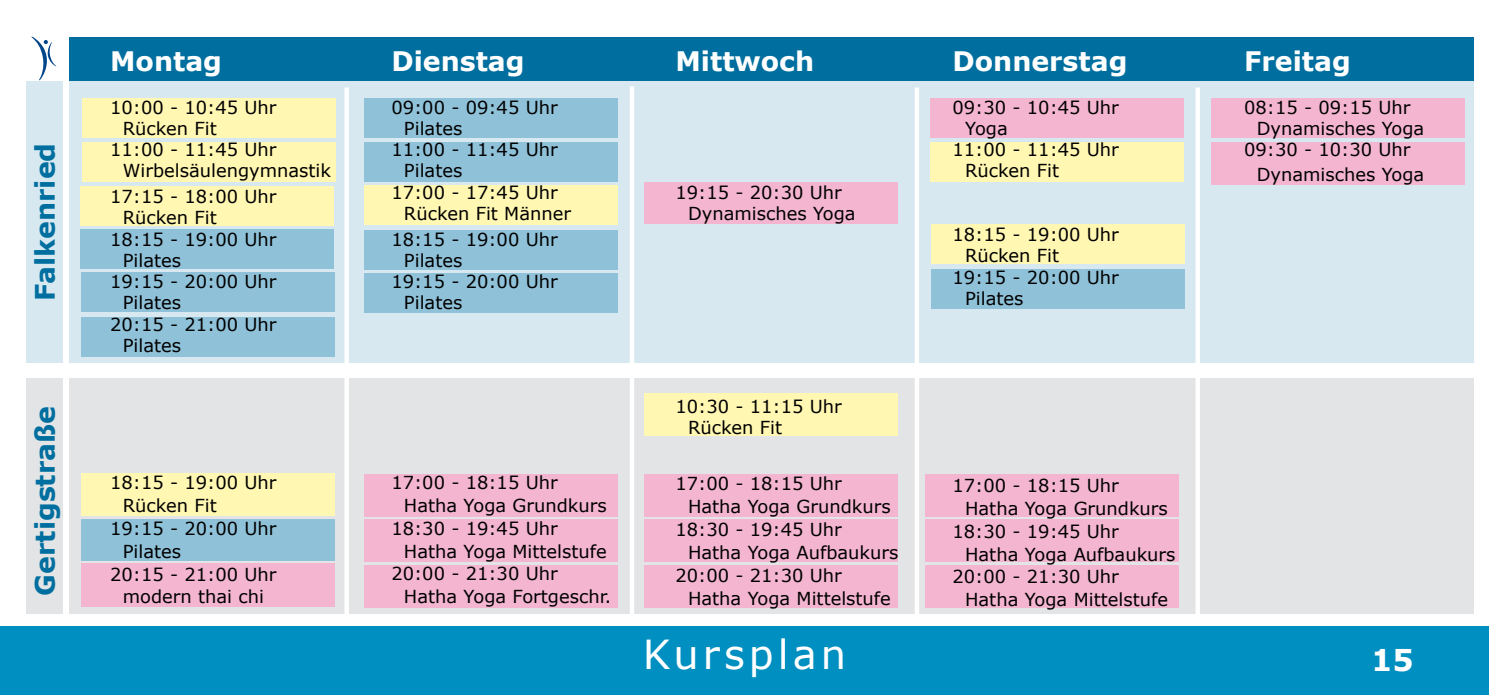
<style>
.page{position:relative;width:1489px;height:695px;background:#fff}
.page>*{position:absolute;margin:0;border:0;box-sizing:border-box;transform-origin:0 0}
.t1{font:40px "Verdana";letter-spacing:.1em;color:#fff}
.t2{font:700 30px "Verdana";color:#fff}
.t3{font:700 26.75px "Verdana";color:#fff}
.t4{font:700 26.75px "Verdana";color:#006f9f}
.t5{font:18px/21.2px "Verdana";color:#000}
</style>
<div class="page">
<div style="left:0;top:626px;width:1488px;height:68px;background:#008fc1"></div>
<div style="left:69px;top:378px;width:1404px;height:235px;background:#e3e4e5"></div>
<div style="left:69px;top:37px;width:1404px;height:44px;background:#006f9f"></div>
<div style="left:69px;top:81px;width:1404px;height:281px;background:#d7e8f1"></div>
<div style="left:26px;top:81px;width:37px;height:282px;background:#d7e8f1"></div>
<div style="left:26px;top:378px;width:37px;height:235px;background:#e3e4e5"></div>
<svg style="left:31px;top:37px;width:25px;height:43px"></svg>
<div style="left:364px;top:98px;width:253px;height:40px;background:#8fc1d8"></div>
<div style="left:80px;top:229px;width:254px;height:40px;background:#8fc1d8"></div>
<div style="left:80px;top:186px;width:254px;height:40px;background:#fff7b2"></div>
<div style="left:364px;top:230px;width:253px;height:40px;background:#8fc1d8"></div>
<div style="left:364px;top:141px;width:253px;height:40px;background:#8fc1d8"></div>
<div style="left:81px;top:272px;width:253px;height:40px;background:#8fc1d8"></div>
<div style="left:81px;top:316px;width:253px;height:40px;background:#8fc1d8"></div>
<div style="left:364px;top:273px;width:253px;height:40px;background:#8fc1d8"></div>
<div style="left:931px;top:269px;width:254px;height:40px;background:#8fc1d8"></div>
<div style="left:82px;top:473px;width:253px;height:42px;background:#fff7b2"></div>
<div style="left:81px;top:519px;width:254px;height:41px;background:#8fc1d8"></div>
<div style="left:644px;top:182px;width:254px;height:41px;background:#f4b5d0"></div>
<div style="left:930px;top:98px;width:253px;height:40px;background:#f4b5d0"></div>
<div style="left:1210px;top:98px;width:254px;height:40px;background:#f4b5d0"></div>
<div style="left:82px;top:98px;width:253px;height:40px;background:#fff7b2"></div>
<div style="left:82px;top:141px;width:253px;height:40px;background:#fff7b2"></div>
<div style="left:364px;top:185px;width:253px;height:40px;background:#fff7b2"></div>
<div style="left:930px;top:142px;width:253px;height:40px;background:#fff7b2"></div>
<div style="left:1210px;top:142px;width:254px;height:42px;background:#f4b5d0"></div>
<div style="left:931px;top:224px;width:254px;height:40px;background:#fff7b2"></div>
<div style="left:344px;top:87px;width:5px;height:526px;background:#fff"></div>
<div style="left:629px;top:86px;width:5px;height:527px;background:#fff"></div>
<div style="left:914px;top:87px;width:5px;height:526px;background:#fff"></div>
<svg style="left:1195px;top:87px;width:4px;height:526px;background:#fafbfc"></svg>
<div style="left:364px;top:564px;width:253px;height:43px;background:#f4b5d0"></div>
<div style="left:644px;top:564px;width:254px;height:43px;background:#f4b5d0"></div>
<div style="left:925px;top:564px;width:253px;height:43px;background:#f4b5d0"></div>
<div style="left:364px;top:519px;width:253px;height:43px;background:#f4b5d0"></div>
<div style="left:644px;top:519px;width:254px;height:43px;background:#f4b5d0"></div>
<div style="left:925px;top:519px;width:253px;height:43px;background:#f4b5d0"></div>
<div style="left:364px;top:474px;width:253px;height:42px;background:#f4b5d0"></div>
<div style="left:644px;top:474px;width:254px;height:42px;background:#f4b5d0"></div>
<div style="left:925px;top:474px;width:253px;height:42px;background:#f4b5d0"></div>
<div style="left:81px;top:563px;width:254px;height:44px;background:#f4b5d0"></div>
<div style="left:644px;top:393px;width:254px;height:43px;background:#fff7b2"></div>
<h3 class="t4" style="left:28px;top:301px;width:160px;rotate:-90deg">Falkenried</h3>
<h3 class="t4" style="left:28px;top:595px;width:191px;rotate:-90deg">Gertigstraße</h3>
<h3 class="t3" style="left:110px;top:44px;width:113px">Montag</h3>
<p class="t5" style="left:110px;top:97px;width:168px">10:00 - 10:45 Uhr</p>
<p class="t5" style="left:123px;top:118px;width:95px">Rücken Fit</p>
<p class="t5" style="left:110px;top:139px;width:168px">11:00 - 11:45 Uhr</p>
<p class="t5" style="left:123px;top:160px;width:210px">Wirbelsäulengymnastik</p>
<p class="t5" style="left:110px;top:186px;width:168px">17:15 - 18:00 Uhr</p>
<p class="t5" style="left:123px;top:207px;width:95px">Rücken Fit</p>
<p class="t5" style="left:110px;top:229px;width:168px">18:15 - 19:00 Uhr</p>
<p class="t5" style="left:123px;top:250px;width:60px">Pilates</p>
<p class="t5" style="left:110px;top:271px;width:168px">19:15 - 20:00 Uhr</p>
<p class="t5" style="left:123px;top:292px;width:60px">Pilates</p>
<p class="t5" style="left:110px;top:314px;width:168px">20:15 - 21:00 Uhr</p>
<p class="t5" style="left:123px;top:335px;width:60px">Pilates</p>
<p class="t5" style="left:110px;top:472px;width:168px">18:15 - 19:00 Uhr</p>
<p class="t5" style="left:123px;top:495px;width:95px">Rücken Fit</p>
<p class="t5" style="left:110px;top:517px;width:168px">19:15 - 20:00 Uhr</p>
<p class="t5" style="left:123px;top:540px;width:60px">Pilates</p>
<p class="t5" style="left:110px;top:563px;width:168px">20:15 - 21:00 Uhr</p>
<p class="t5" style="left:123px;top:586px;width:143px">modern thai chi</p>
<h3 class="t3" style="left:391px;top:44px;width:135px">Dienstag</h3>
<p class="t5" style="left:391px;top:97px;width:168px">09:00 - 09:45 Uhr</p>
<p class="t5" style="left:404px;top:118px;width:60px">Pilates</p>
<p class="t5" style="left:391px;top:139px;width:168px">11:00 - 11:45 Uhr</p>
<p class="t5" style="left:404px;top:160px;width:60px">Pilates</p>
<p class="t5" style="left:391px;top:182px;width:168px">17:00 - 17:45 Uhr</p>
<p class="t5" style="left:404px;top:203px;width:169px">Rücken Fit Männer</p>
<p class="t5" style="left:391px;top:229px;width:168px">18:15 - 19:00 Uhr</p>
<p class="t5" style="left:404px;top:250px;width:60px">Pilates</p>
<p class="t5" style="left:391px;top:271px;width:168px">19:15 - 20:00 Uhr</p>
<p class="t5" style="left:404px;top:292px;width:60px">Pilates</p>
<p class="t5" style="left:391px;top:472px;width:168px">17:00 - 18:15 Uhr</p>
<p class="t5" style="left:404px;top:495px;width:204px">Hatha Yoga Grundkurs</p>
<p class="t5" style="left:391px;top:517px;width:168px">18:30 - 19:45 Uhr</p>
<p class="t5" style="left:404px;top:540px;width:204px">Hatha Yoga Mittelstufe</p>
<p class="t5" style="left:391px;top:563px;width:168px">20:00 - 21:30 Uhr</p>
<p class="t5" style="left:404px;top:586px;width:209px">Hatha Yoga Fortgeschr.</p>
<h3 class="t3" style="left:675px;top:44px;width:140px">Mittwoch</h3>
<p class="t5" style="left:688px;top:182px;width:169px;text-indent:-13px">19:15 - 20:30 Uhr<br>Dynamisches Yoga</p>
<p class="t5" style="left:688px;top:396px;width:155px;text-indent:-13px">10:30 - 11:15 Uhr<br>Rücken Fit</p>
<p class="t5" style="left:675px;top:473px;width:168px">17:00 - 18:15 Uhr</p>
<p class="t5" style="left:688px;top:496px;width:204px">Hatha Yoga Grundkurs</p>
<p class="t5" style="left:675px;top:519px;width:168px">18:30 - 19:45 Uhr</p>
<p class="t5" style="left:688px;top:542px;width:212px">Hatha Yoga Aufbaukurs</p>
<p class="t5" style="left:675px;top:564px;width:168px">20:00 - 21:30 Uhr</p>
<p class="t5" style="left:688px;top:587px;width:204px">Hatha Yoga Mittelstufe</p>
<h1 class="t1" style="left:642px;top:628px;width:205px">Kursplan</h1>
<h3 class="t3" style="left:952px;top:44px;width:176px">Donnerstag</h3>
<p class="t5" style="left:952px;top:97px;width:168px">09:30 - 10:45 Uhr</p>
<p class="t5" style="left:965px;top:118px;width:44px">Yoga</p>
<p class="t5" style="left:952px;top:139px;width:168px">11:00 - 11:45 Uhr</p>
<p class="t5" style="left:965px;top:160px;width:95px">Rücken Fit</p>
<p class="t5" style="left:952px;top:224px;width:168px">18:15 - 19:00 Uhr</p>
<p class="t5" style="left:965px;top:245px;width:95px">Rücken Fit</p>
<p class="t5" style="left:952px;top:266px;width:168px">19:15 - 20:00 Uhr</p>
<p class="t5" style="left:965px;top:288px;width:60px">Pilates</p>
<p class="t5" style="left:952px;top:475px;width:168px">17:00 - 18:15 Uhr</p>
<p class="t5" style="left:965px;top:498px;width:204px">Hatha Yoga Grundkurs</p>
<p class="t5" style="left:952px;top:520px;width:168px">18:30 - 19:45 Uhr</p>
<p class="t5" style="left:965px;top:543px;width:212px">Hatha Yoga Aufbaukurs</p>
<p class="t5" style="left:952px;top:566px;width:168px">20:00 - 21:30 Uhr</p>
<p class="t5" style="left:965px;top:589px;width:204px">Hatha Yoga Mittelstufe</p>
<h3 class="t3" style="left:1243px;top:44px;width:108px">Freitag</h3>
<p class="t5" style="left:1243px;top:97px;width:168px">08:15 - 09:15 Uhr</p>
<p class="t5" style="left:1256px;top:118px;width:169px">Dynamisches Yoga</p>
<p class="t5" style="left:1243px;top:139px;width:168px">09:30 - 10:30 Uhr</p>
<p class="t5" style="left:1256px;top:164px;width:169px">Dynamisches Yoga</p>
<h2 class="t2" style="left:1371px;top:640px;width:44px">15</h2>
</div>
